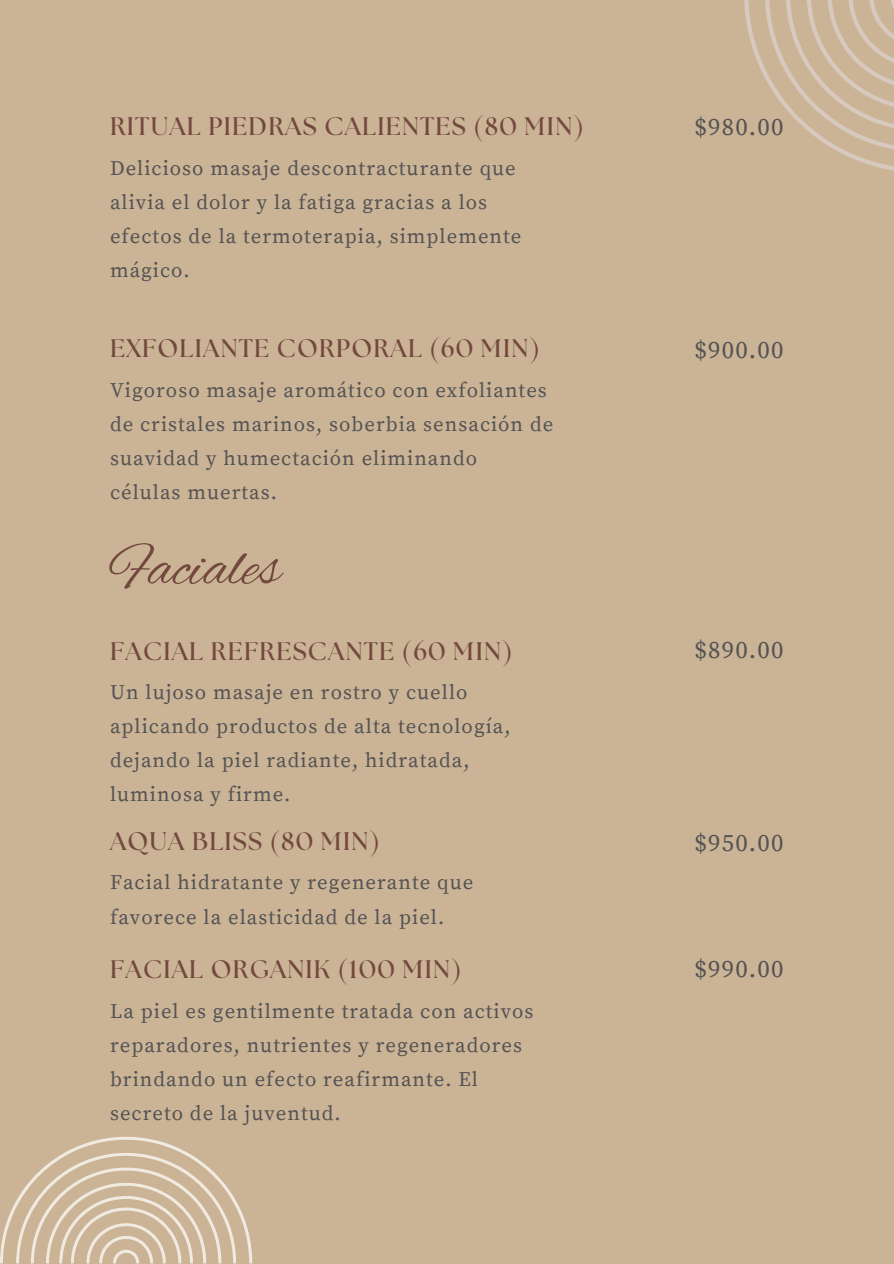
<style>
.page{position:relative;width:894px;height:1264px;background:#fff}
.page>*{position:absolute;margin:0;border:0;box-sizing:border-box;transform-origin:0 0}
.t1{font:60.3px "Alex Brush";color:#73483e}
.t2{font:700 25.35px "The Seasons";letter-spacing:.05em;color:#73483e}
.t3{font:24.75px "Source Serif Pro";letter-spacing:.05em;color:#545454}
.t4{font:20.55px/34px "Source Serif Pro";letter-spacing:.05em;color:#545454}
</style>
<div class="page">
<div style="left:0;top:0;width:893px;height:1263px;background:#cbb396"></div>
<svg style="left:0;top:1136px;width:252px;height:127px"></svg>
<svg style="left:744px;top:0;width:149px;height:171px"></svg>
<h3 class="t2" style="left:110px;top:115px;width:475px">RITUAL PIEDRAS CALIENTES (80 MIN)</h3>
<h2 class="t4" style="left:110px;top:152px;width:413px">Delicioso masaje descontracturante que alivia el dolor y la fatiga gracias a los efectos de la termoterapia, simplemente mágico.</h2>
<p class="t2" style="left:110px;top:337px;width:431px">EXFOLIANTE CORPORAL (60 MIN)</p>
<h2 class="t4" style="left:110px;top:374px;width:444px">Vigoroso masaje aromático con exfoliantes de cristales marinos, soberbia sensación de suavidad y humectación eliminando<br>células muertas.</h2>
<p class="t1" style="left:110px;top:533px;width:172px">Faciales</p>
<h3 class="t2" style="left:110px;top:639px;width:403px">FACIAL REFRESCANTE (60 MIN)</h3>
<h3 class="t4" style="left:110px;top:676px;width:402px">Un lujoso masaje en rostro y cuello aplicando productos de alta tecnología, dejando la piel radiante, hidratada, luminosa y firme.</h3>
<h3 class="t2" style="left:110px;top:829px;width:271px">AQUA BLISS (80 MIN)</h3>
<h1 class="t4" style="left:110px;top:866px;width:364px">Facial hidratante y regenerante que favorece la elasticidad de la piel.</h1>
<p class="t3" style="left:694px;top:112px;width:90px">$980.00</p>
<p class="t3" style="left:694px;top:335px;width:90px">$900.00</p>
<h2 class="t3" style="left:694px;top:635px;width:90px">$890.00</h2>
<h2 class="t3" style="left:694px;top:828px;width:90px">$950.00</h2>
<h2 class="t2" style="left:110px;top:957px;width:352px">FACIAL ORGANIK (100 MIN)</h2>
<p class="t3" style="left:694px;top:954px;width:90px">$990.00</p>
<p class="t4" style="left:110px;top:994px;width:425px">La piel es gentilmente tratada con activos reparadores, nutrientes y regeneradores brindando un efecto reafirmante. El secreto de la juventud.</p>
</div>
